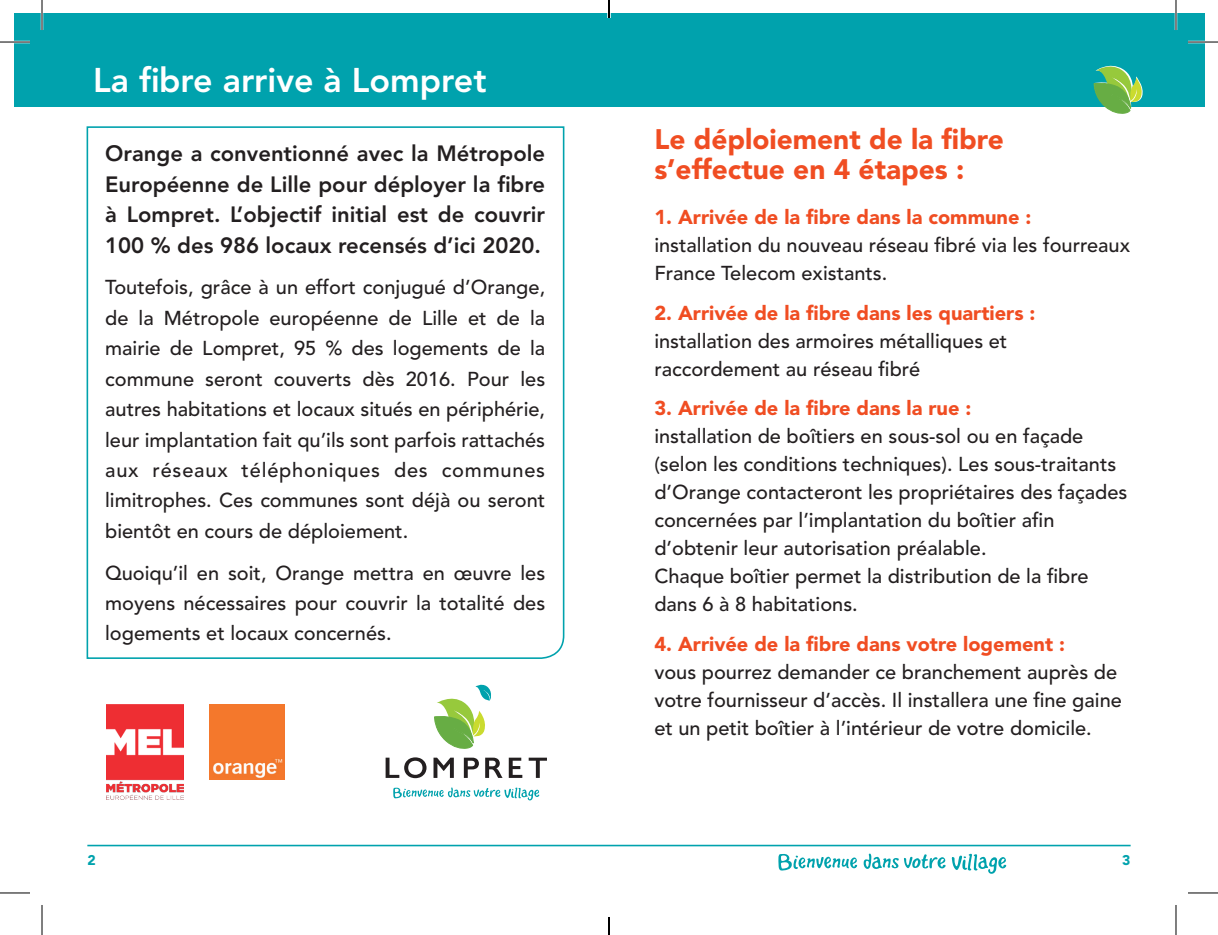
<style>
.page{position:relative;width:1218px;height:935px;background:#fff}
.page>*{position:absolute;margin:0;border:0;box-sizing:border-box;transform-origin:0 0}
.t1{font:800 34px "Avenir";color:#fff}
.t2{font:900 28px/30px "Avenir";color:#f04d22}
.t3{font:800 22px/30.4px "Avenir";color:#231f20;text-align:justify}
.t4{font:500 20px/28px "Avenir";color:#231f20}
.t5{font:900 20px "Avenir";color:#f04d22}
.t6{font:900 14px "Avenir";color:#00a2ad}
</style>
<div class="page">
<svg style="left:86px;top:126px;width:479px;height:533px"></svg>
<div style="left:14px;top:14px;width:1190px;height:93px;background:#00a2ad"></div>
<svg style="left:1094px;top:65px;width:49px;height:49px"></svg>
<hr style="left:87px;top:844px;width:1044px;height:2px;background:#00a2ad">
<img style="left:107px;top:704px;width:76px;height:95px">
<img style="left:210px;top:704px;width:75px;height:75px">
<svg style="left:386px;top:757px;width:161px;height:21px"></svg>
<svg style="left:434px;top:684px;width:57px;height:65px"></svg>
<svg style="left:393px;top:787px;width:146px;height:13px"></svg>
<svg style="left:778px;top:854px;width:79px;height:16px"></svg>
<svg style="left:863px;top:853px;width:143px;height:21px"></svg>
<hr style="left:0;top:41px;width:30px;height:2px;background:#fff">
<hr style="left:1188px;top:41px;width:30px;height:2px;background:#fff">
<hr style="left:41px;top:0;width:2px;height:30px;background:#fff">
<hr style="left:1175px;top:0;width:2px;height:30px;background:#fff">
<hr style="left:0;top:42px;width:30px;height:1px;background:#000">
<hr style="left:1188px;top:42px;width:30px;height:1px;background:#000">
<hr style="left:0;top:892px;width:30px;height:1px;background:#000">
<hr style="left:1188px;top:892px;width:30px;height:1px;background:#000">
<hr style="left:42px;top:0;width:1px;height:30px;background:#000">
<hr style="left:42px;top:904px;width:1px;height:30px;background:#000">
<hr style="left:1176px;top:0;width:1px;height:30px;background:#000">
<hr style="left:1176px;top:904px;width:1px;height:30px;background:#000">
<svg style="left:608px;top:0;width:2px;height:18px"></svg>
<svg style="left:608px;top:917px;width:2px;height:17px"></svg>
<h1 class="t1" style="left:93px;top:60px;width:395px">La fibre arrive à Lompret</h1>
<p class="t3" style="left:105px;top:139px;width:442px">Orange a conventionné avec la Métropole Européenne de Lille pour déployer la fibre à Lompret. L’objectif initial est de couvrir 100 % des 986 locaux recensés d’ici 2020.</p>
<p class="t4" style="left:105px;top:273px;width:442px;line-height:30.4px;text-align:justify">Toutefois, grâce à un effort conjugué d’Orange, de la Métropole européenne de Lille et de la mairie de Lompret, 95 % des logements de la commune seront couverts dès 2016. Pour les autres habitations et locaux situés en périphérie, leur implantation fait qu’ils sont parfois rattachés aux réseaux téléphoniques des communes limitrophes. Ces communes sont déjà ou seront bientôt en cours de déploiement.</p>
<p class="t4" style="left:105px;top:558px;width:442px;line-height:30.4px;text-align:justify">Quoiqu’il en soit, Orange mettra en œuvre les moyens nécessaires pour couvrir la totalité des logements et locaux concernés.</p>
<h2 class="t2" style="left:654px;top:124px;width:351px">Le déploiement de la fibre s’effectue en 4 étapes :</h2>
<p class="t5" style="left:654px;top:205px;width:379px">1. Arrivée de la fibre dans la commune :</p>
<p class="t4" style="left:654px;top:232px;width:477px">installation du nouveau réseau fibré via les fourreaux<br>France Telecom existants.</p>
<p class="t5" style="left:654px;top:301px;width:383px">2. Arrivée de la fibre dans les quartiers :</p>
<p class="t4" style="left:654px;top:327px;width:354px">installation des armoires métalliques et raccordement au réseau fibré</p>
<p class="t5" style="left:654px;top:396px;width:319px">3. Arrivée de la fibre dans la rue :</p>
<p class="t4" style="left:654px;top:422px;width:475px">installation de boîtiers en sous-sol ou en façade (selon les conditions techniques). Les sous-traitants d’Orange contacteront les propriétaires des façades concernées par l’implantation du boîtier afin d’obtenir leur autorisation préalable.<br>Chaque boîtier permet la distribution de la fibre dans 6 à 8 habitations.</p>
<p class="t5" style="left:654px;top:631px;width:412px">4. Arrivée de la fibre dans votre logement :</p>
<p class="t4" style="left:654px;top:658px;width:469px">vous pourrez demander ce branchement auprès de votre fournisseur d’accès. Il installera une fine gaine et un petit boîtier à l’intérieur de votre domicile.</p>
<p class="t6" style="left:87px;top:851px;width:10px">2</p>
<p class="t6" style="left:1122px;top:851px;width:10px">3</p>
</div>
